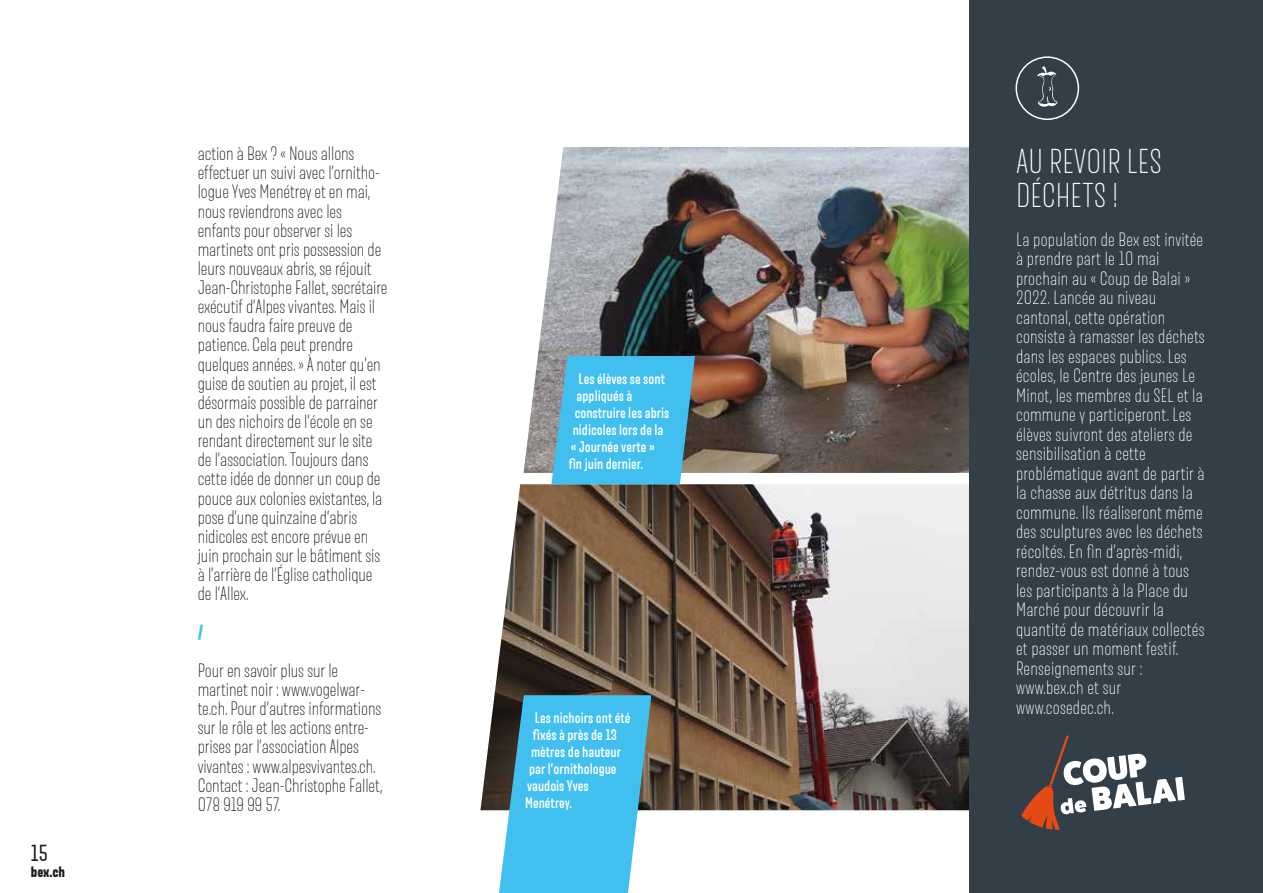
<style>
.page{position:relative;width:1263px;height:893px;background:#fff}
.page>*{position:absolute;margin:0;border:0;box-sizing:border-box;transform-origin:0 0}
.t1{font:200 34.05px/34px "Merlod Norme";color:#fff}
.t2{font:23.1px "Merlod Norme";color:#1d1d1b}
.t3{font:200 19.2px/19.2px "Merlod Norme";letter-spacing:-.005em;color:#1d1d1b}
.t4{font:200 19.2px/19.5px "Merlod Norme";letter-spacing:.01em;color:#fff}
.t5{font:900 19.2px "Merlod Norme";color:#41c0f0}
.t6{font:600 14.85px "Merlod Norme";color:#fff}
.t7{font:900 14.85px "Merlod Norme";color:#1d1d1b}
</style>
<div class="page">
<img style="left:480px;top:484px;width:490px;height:326px">
<img style="left:523px;top:147px;width:447px;height:326px">
<svg style="left:499px;top:695px;width:152px;height:198px;background:#4db7de"></svg>
<svg style="left:551px;top:356px;width:144px;height:128px;background:#49b9e3"></svg>
<div style="left:970px;top:0;width:293px;height:893px;background:#323e48"></div>
<div style="left:1015px;top:56px;width:64px;height:64px;border:2px solid #fff;border-radius:50%"></div>
<svg style="left:1021px;top:735px;width:164px;height:95px"></svg>
<svg style="left:1037px;top:66px;width:21px;height:41px"></svg>
<p class="t2" style="left:31px;top:838px;width:19px">15</p>
<p class="t7" style="left:31px;top:862px;width:36px">bex.ch</p>
<p class="t3" style="left:198px;top:143px;width:191px">action à Bex ? « Nous allons effectuer un suivi avec l’ornitho&shy;logue Yves Menétrey et en mai, nous reviendrons avec les enfants pour observer si les martinets ont pris possession de leurs nouveaux abris, se réjouit<br>Jean-Christophe Fallet, secrétaire exécutif d’Alpes vivantes. Mais il nous faudra faire preuve de patience. Cela peut prendre quelques années. » À noter qu’en guise de soutien au projet, il est désormais possible de parrainer un des nichoirs de l’école en se rendant directement sur le site de l’association. Toujours dans cette idée de donner un coup de pouce aux colonies existantes, la pose d’une quinzaine d’abris nidicoles est encore prévue en juin prochain sur le bâtiment sis à l’arrière de l’Église catholique de l’Allex.</p>
<p class="t5" style="left:198px;top:619px;width:7px">/</p>
<p class="t3" style="left:198px;top:660px;width:186px">Pour en savoir plus sur le martinet noir : www.vogelwar&shy;te.ch. Pour d’autres informations sur le rôle et les actions entre&shy;prises par l’association Alpes vivantes : www.alpesvivantes.ch.<br>Contact : Jean-Christophe Fallet,<br>O78 919 99 57.</p>
<p class="t6" style="left:579px;top:369px;width:88px">Les élèves se sont</p>
<p class="t6" style="left:577px;top:386px;width:57px">appliqués à</p>
<p class="t6" style="left:575px;top:403px;width:96px">construire les abris</p>
<p class="t6" style="left:573px;top:420px;width:92px">nidicoles lors de la</p>
<p class="t6" style="left:571px;top:437px;width:85px">« Journée verte »</p>
<p class="t6" style="left:569px;top:454px;width:76px">fin juin dernier.</p>
<p class="t6" style="left:535px;top:708px;width:97px">Les nichoirs ont été</p>
<p class="t6" style="left:533px;top:725px;width:86px">fixés à près de 13</p>
<p class="t6" style="left:531px;top:742px;width:92px">mètres de hauteur</p>
<p class="t6" style="left:529px;top:759px;width:89px">par l’ornithologue</p>
<p class="t6" style="left:527px;top:776px;width:63px">vaudois Yves</p>
<p class="t6" style="left:525px;top:793px;width:49px">Menétrey.</p>
<h1 class="t1" style="left:1016px;top:143px;width:147px">AU REVOIR LES<br>DÉCHETS !</h1>
<p class="t4" style="left:1016px;top:229px;width:190px">La population de Bex est invitée à prendre part le 1O mai prochain au « Coup de Balai »<br>2O22. Lancée au niveau cantonal, cette opération consiste à ramasser les déchets dans les espaces publics. Les écoles, le Centre des jeunes Le<br>Minot, les membres du SEL et la commune y participeront. Les élèves suivront des ateliers de sensibilisation à cette problématique avant de partir à la chasse aux détritus dans la commune. Ils réaliseront même des sculptures avec les déchets récoltés. En fin d’après-midi, rendez-vous est donné à tous les participants à la Place du<br>Marché pour découvrir la quantité de matériaux collectés et passer un moment festif.<br>Renseignements sur : www.bex.ch et sur www.cosedec.ch.</p>
</div>
